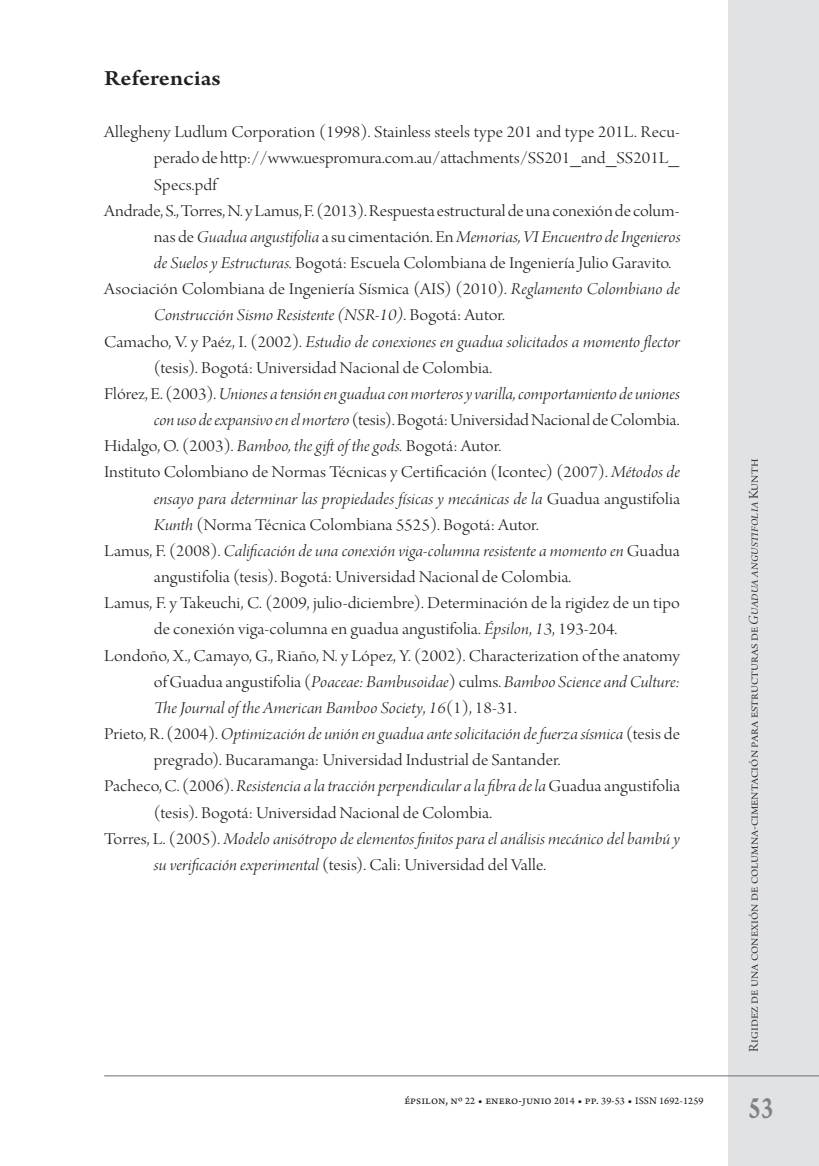
<style>
.page{position:relative;width:819px;height:1166px;background:#fff}
.page>*{position:absolute;margin:0;border:0;box-sizing:border-box;transform-origin:0 0}
.t1{font:31.5px "Arno Pro Smbd Caption";color:#808285;scale:.75 1}
.t2{font:600 22.75px "Arno Pro";letter-spacing:.005em;color:#231f20;scale:1.1 1}
.t3{font:17.5px/26.1px "Arno Pro Light Display";letter-spacing:.005em;color:#231f20;scale:1.1 1}
.t4{font:17.5px/26.2px "Arno Pro Light Italic Display";letter-spacing:.005em;color:#231f20;scale:1.1 1}
.t5{font:14px "Arno Pro Light Display";letter-spacing:.005em;color:#231f20;scale:1.1 1}
.t6{font:12.25px "Arno Pro Sm Text";letter-spacing:.01em;color:#231f20}
.s1{font-family:"Arno Pro Light Display"}
.s2{font-family:"Arno Pro Light Italic Display"}
.s3{font-size:10.5px}
</style>
<div class="page">
<div style="left:728px;top:0;width:91px;height:1166px;background:#e1e2e4"></div>
<hr style="left:104px;top:1075px;width:715px;height:1px;background:#6c6d70">
<h2 class="t2" style="left:104px;top:65px;width:107px">Referencias</h2>
<p class="t3" style="left:104px;top:120px;width:525px">Allegheny Ludlum Corporation (1998). Stainless steels type 201 and type 201L. Recu-</p>
<p class="t3" style="left:154px;top:146px;width:479px">perado de http://www.uespromura.com.au/attachments/SS201_and_SS201L_</p>
<p class="t3" style="left:154px;top:172px;width:61px">Specs.pdf</p>
<p class="t3" style="left:104px;top:199px;width:524px">Andrade, S., Torres, N. y Lamus, F. (2013). Respuesta estructural de una conexión de colum-</p>
<p class="t4" style="left:154px;top:225px;width:480px"><span class="s1">nas de</span> Guadua angustifolia <span class="s1">a su cimentación. En</span> Memorias, VI Encuentro de Ingenieros</p>
<p class="t3" style="left:104px;top:251px;width:525px;text-indent:50px"><span class="s2">de Suelos y Estructuras.</span> Bogotá: Escuela Colombiana de Ingeniería Julio Garavito.<br>Asociación Colombiana de Ingeniería Sísmica (AIS) (2010). <span class="s2">Reglamento Colombiano de</span></p>
<p class="t4" style="left:104px;top:303px;width:525px;text-indent:50px">Construcción Sismo Resistente (NSR-10)<span class="s1">. Bogotá: Autor.<br>Camacho, V. y Paéz, I. (2002).</span> Estudio de conexiones en guadua solicitados a momento flector</p>
<p class="t3" style="left:154px;top:356px;width:309px">(tesis). Bogotá: Universidad Nacional de Colombia.</p>
<p class="t4" style="left:104px;top:382px;width:525px"><span class="s1">Flórez, E. (2003).</span> Uniones a tensión en guadua con morteros y varilla, comportamiento de uniones</p>
<p class="t3" style="left:104px;top:408px;width:525px;text-indent:50px"><span class="s2">con uso de expansivo en el mortero</span> (tesis). Bogotá: Universidad Nacional de Colombia.<br>Hidalgo, O. (2003). <span class="s2">Bamboo, the gift ofthe gods.</span> Bogotá: Autor.<br>Instituto Colombiano de Normas Técnicas y Certificación (Icontec) (2007). <span class="s2">Métodos de</span></p>
<p class="t4" style="left:154px;top:486px;width:480px">ensayo para determinar las propiedades físicas y mecánicas de la <span class="s1">Guadua angustifolia</span></p>
<p class="t3" style="left:154px;top:513px;width:351px"><span class="s2">Kunth</span> (Norma Técnica Colombiana 5525). Bogotá: Autor.</p>
<p class="t4" style="left:104px;top:539px;width:525px"><span class="s1">Lamus, F. (2008).</span> Calificación de una conexión viga-columna resistente a momento en <span class="s1">Guadua</span></p>
<p class="t3" style="left:154px;top:565px;width:381px">angustifolia (tesis). Bogotá: Universidad Nacional de Colombia.</p>
<p class="t3" style="left:104px;top:591px;width:525px">Lamus, F. y Takeuchi, C. (2009, julio-diciembre). Determinación de la rigidez de un tipo</p>
<p class="t3" style="left:154px;top:617px;width:423px">de conexión viga-columna en guadua angustifolia. <span class="s2">Épsilon</span>, <span class="s2">13</span>, 193-204.</p>
<p class="t3" style="left:104px;top:643px;width:525px">Londoño, X., Camayo, G., Riaño, N. y López, Y. (2002). Characterization of the anatomy</p>
<p class="t4" style="left:154px;top:669px;width:479px"><span class="s1">of Guadua angustifolia (</span>Poaceae: Bambusoidae<span class="s1">) culms.</span> Bamboo Science and Culture:</p>
<p class="t4" style="left:154px;top:696px;width:331px">The Journal ofthe American Bamboo Society<span class="s1">,</span> 16<span class="s1">(1), 18-31.</span></p>
<p class="t4" style="left:104px;top:722px;width:525px"><span class="s1">Prieto, R. (2004).</span> Optimización de unión en guadua ante solicitación de fuerza sísmica <span class="s1">(tesis de</span></p>
<p class="t3" style="left:154px;top:748px;width:371px">pregrado). Bucaramanga: Universidad Industrial de Santander.</p>
<p class="t4" style="left:104px;top:774px;width:525px"><span class="s1">Pacheco, C. (2006).</span> Resistencia a la tracción perpendicular a la fibra de la <span class="s1">Guadua angustifolia</span></p>
<p class="t3" style="left:154px;top:800px;width:309px">(tesis). Bogotá: Universidad Nacional de Colombia.</p>
<p class="t4" style="left:104px;top:826px;width:525px"><span class="s1">Torres, L. (2005).</span> Modelo anisótropo de elementos finitos para el análisis mecánico del bambú y</p>
<p class="t3" style="left:154px;top:853px;width:358px"><span class="s2">su verificación experimental</span> (tesis). Cali: Universidad del Valle.</p>
<p class="t6" style="left:404px;top:1093px;width:301px">épsilon, nº <span class="s3">22</span> • enero-junio <span class="s3">2014</span> • pp. <span class="s3">39-53</span> • <span class="s3">ISSN 1692-1259</span></p>
<p class="t5" style="left:746px;top:1052px;width:541px;rotate:-90deg">Rigidez de una conexión de columna-cimentación para estructuras de <span class="s2">Guadua angustifolia</span> Kunth</p>
<h1 class="t1" style="left:748px;top:1088px;width:34px">53</h1>
</div>
